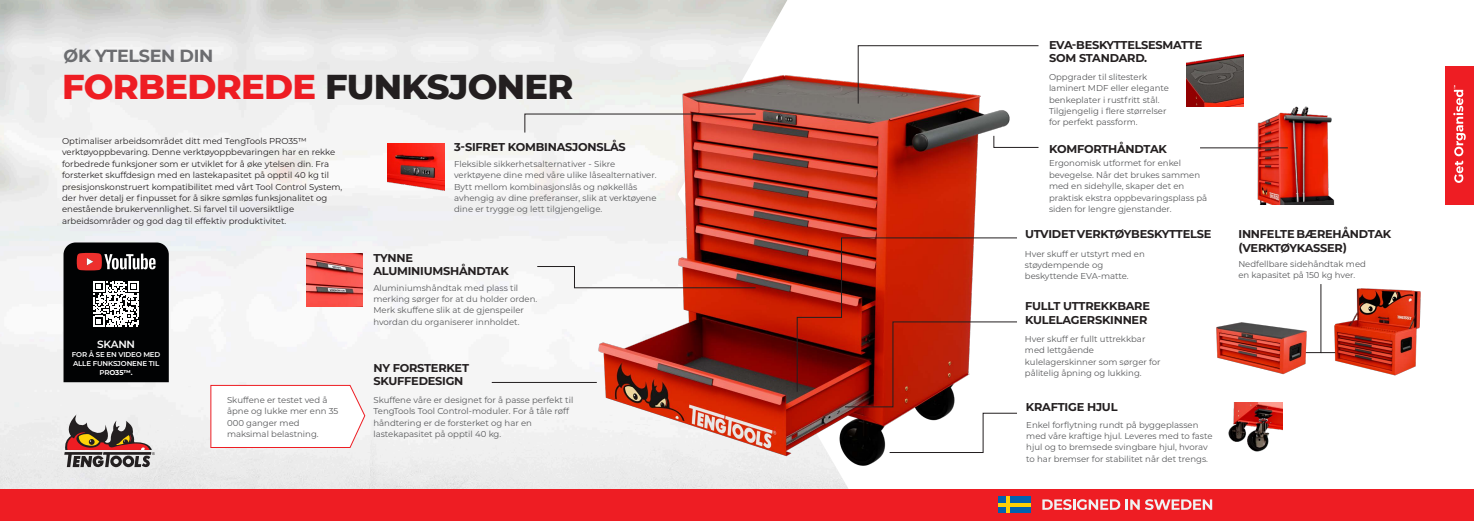
<style>
.page{position:relative;width:1474px;height:521px;background:#fff}
.page>*{position:absolute;margin:0;border:0;box-sizing:border-box;transform-origin:0 0}
.t1{font:800 35.18px "Montserrat";letter-spacing:-.02em;color:#ee1d23}
.t2{font:700 17.59px "Montserrat";letter-spacing:-.02em;color:#6c6d70}
.t3{font:700 11.38px/13.7px "Montserrat";letter-spacing:-.02em;color:#231f20}
.t4{font:600 10.5px "Montserrat";letter-spacing:-.02em;color:#fff}
.t5{font:8.58px/11.4px "Montserrat";color:#57585a}
.t6{font:8.58px/11.4px "Montserrat";color:#231f20}
.t7{font:600 7.09px/9.1px "Montserrat";letter-spacing:-.02em;color:#fff;text-align:center}
.t8{font:3.85px "Arial";color:#231f20}
.s1{color:#231f20}
.s2{font-weight:700}
</style>
<div class="page">
<img style="left:0;top:0;width:867px;height:490px">
<div style="left:1444px;top:66px;width:29px;height:139px;background:#ee1d23"></div>
<svg style="left:1453px;top:85px;width:12px;height:98px"></svg>
<img style="left:580px;top:38px;width:437px;height:445px">
<img style="left:1319px;top:286px;width:102px;height:90px">
<img style="left:1216px;top:322px;width:96px;height:53px">
<svg style="left:524px;top:114px;width:232px;height:19px"></svg>
<svg style="left:537px;top:266px;width:219px;height:22px"></svg>
<hr style="left:492px;top:382px;width:105px;height:1px;background:#231f20">
<svg style="left:889px;top:413px;width:128px;height:40px"></svg>
<svg style="left:844px;top:392px;width:173px;height:15px"></svg>
<svg style="left:796px;top:237px;width:221px;height:155px"></svg>
<svg style="left:993px;top:135px;width:45px;height:13px"></svg>
<svg style="left:857px;top:45px;width:181px;height:59px"></svg>
<img style="left:306px;top:254px;width:56px;height:52px">
<img style="left:388px;top:143px;width:56px;height:53px">
<img style="left:1186px;top:54px;width:57px;height:53px">
<img style="left:1228px;top:403px;width:54px;height:49px">
<img style="left:1246px;top:106px;width:89px;height:98px">
<hr style="left:1199px;top:148px;width:88px;height:1px;background:#231f20">
<svg style="left:64px;top:414px;width:88px;height:53px"></svg>
<div style="left:0;top:490px;width:1473px;height:31px;background:#ee1d23"></div>
<div style="left:998px;top:497px;width:33px;height:16px;background:#0162b0"></div>
<hr style="left:1006px;top:497px;width:4px;height:16px;background:#fed105">
<hr style="left:998px;top:503px;width:33px;height:3px;background:#fed105">
<svg style="left:1042px;top:499px;width:170px;height:11px"></svg>
<svg style="left:211px;top:385px;width:154px;height:63px"></svg>
<svg style="left:63px;top:242px;width:106px;height:140px;background:#2a2626"></svg>
<p class="t3" style="left:1049px;top:37px;width:155px">EVA-BESKYTTELSESMATTE<br>SOM STANDARD.</p>
<p class="t5" style="left:1049px;top:71px;width:121px">Oppgrader til slitesterk laminert MDF eller elegante benkeplater i rustfritt stål.<br>Tilgjengelig i flere størrelser for perfekt passform.</p>
<p class="t2" style="left:63px;top:43px;width:151px">ØK YTELSEN DIN</p>
<p class="t1" style="left:62px;top:61px;width:513px">FORBEDREDE <span class="s1">FUNKSJONER</span></p>
<p class="t6" style="left:62px;top:135px;width:282px">Optimaliser arbeidsområdet ditt med TengTools PRO35™ verktøyoppbevaring. Denne verktøyoppbevaringen har en rekke forbedrede funksjoner som er utviklet for å øke ytelsen din. Fra forsterket skuffdesign med en lastekapasitet på opptil 40 kg til presisjonskonstruert kompatibilitet med vårt Tool Control System, der hver detalj er finpusset for å sikre sømløs funksjonalitet og enestående brukervennlighet. Si farvel til uoversiktlige arbeidsområder og god dag til effektiv produktivitet.</p>
<p class="t3" style="left:1049px;top:141px;width:119px">KOMFORTHÅNDTAK</p>
<p class="t3" style="left:454px;top:140px;width:173px">3-SIFRET KOMBINASJONSLÅS</p>
<p class="t5" style="left:454px;top:158px;width:204px">Fleksible sikkerhetsalternativer - Sikre verktøyene dine med våre ulike låsealternativer.<br>Bytt mellom kombinasjonslås og nøkkellås avhengig av dine preferanser, slik at verktøyene dine er trygge og lett tilgjengelige.</p>
<p class="t5" style="left:1049px;top:157px;width:160px">Ergonomisk utformet for enkel bevegelse. Når det brukes sammen med en sidehylle, skaper det en praktisk ekstra oppbevaringsplass på siden for lengre gjenstander.</p>
<p class="t4" style="left:97px;top:337px;width:39px">SKANN</p>
<p class="t7" style="left:72px;top:350px;width:90px">FOR Å SE EN VIDEO MED<br>ALLE FUNKSJONENE TIL<br>PR<span class="s2">O35™.</span></p>
<p class="t8" style="left:152px;top:451px;width:4px">®</p>
<p class="t5" style="left:227px;top:394px;width:113px">Skuffene er testet ved å åpne og lukke mer enn 35<br>000 ganger med maksimal belastning.</p>
<p class="t3" style="left:373px;top:250px;width:137px">TYNNE<br>ALUMINIUMSHÅNDTAK</p>
<p class="t5" style="left:373px;top:282px;width:165px">Aluminiumshåndtak med plass til merking sørger for at du holder orden.<br>Merk skuffene slik at de gjenspeiler hvordan du organiserer innholdet.</p>
<p class="t3" style="left:373px;top:360px;width:97px">NY FORSTERKET<br>SKUFFEDESIGN</p>
<p class="t5" style="left:373px;top:394px;width:201px">Skuffene våre er designet for å passe perfekt til TengTools Tool Control-moduler. For å tåle røff håndtering er de forsterket og har en lastekapasitet på opptil 40 kg.</p>
<p class="t3" style="left:1025px;top:227px;width:188px">UTVIDET VERKTØYBESKYTTELSE</p>
<p class="t5" style="left:1024px;top:248px;width:121px">Hver skuff er utstyrt med en støydempende og beskyttende EVA-matte.</p>
<p class="t3" style="left:1025px;top:299px;width:126px">FULLT UTTREKKBARE<br>KULELAGERSKINNER</p>
<p class="t5" style="left:1024px;top:333px;width:137px">Hver skuff er fullt uttrekkbar med lettgående kulelagerskinner som sørger for pålitelig åpning og lukking.</p>
<p class="t3" style="left:1026px;top:399px;width:93px">KRAFTIGE HJUL</p>
<p class="t5" style="left:1026px;top:419px;width:188px">Enkel forflytning rundt på byggeplassen med våre kraftige hjul. Leveres med to faste hjul og to bremsede svingbare hjul, hvorav to har bremser for stabilitet når det trengs.</p>
<p class="t3" style="left:1238px;top:227px;width:154px">INNFELTE BÆREHÅNDTAK (VERKTØYKASSER)</p>
<p class="t5" style="left:1238px;top:258px;width:129px">Nedfellbare sidehåndtak med en kapasitet på 150 kg hver.</p>
</div>
